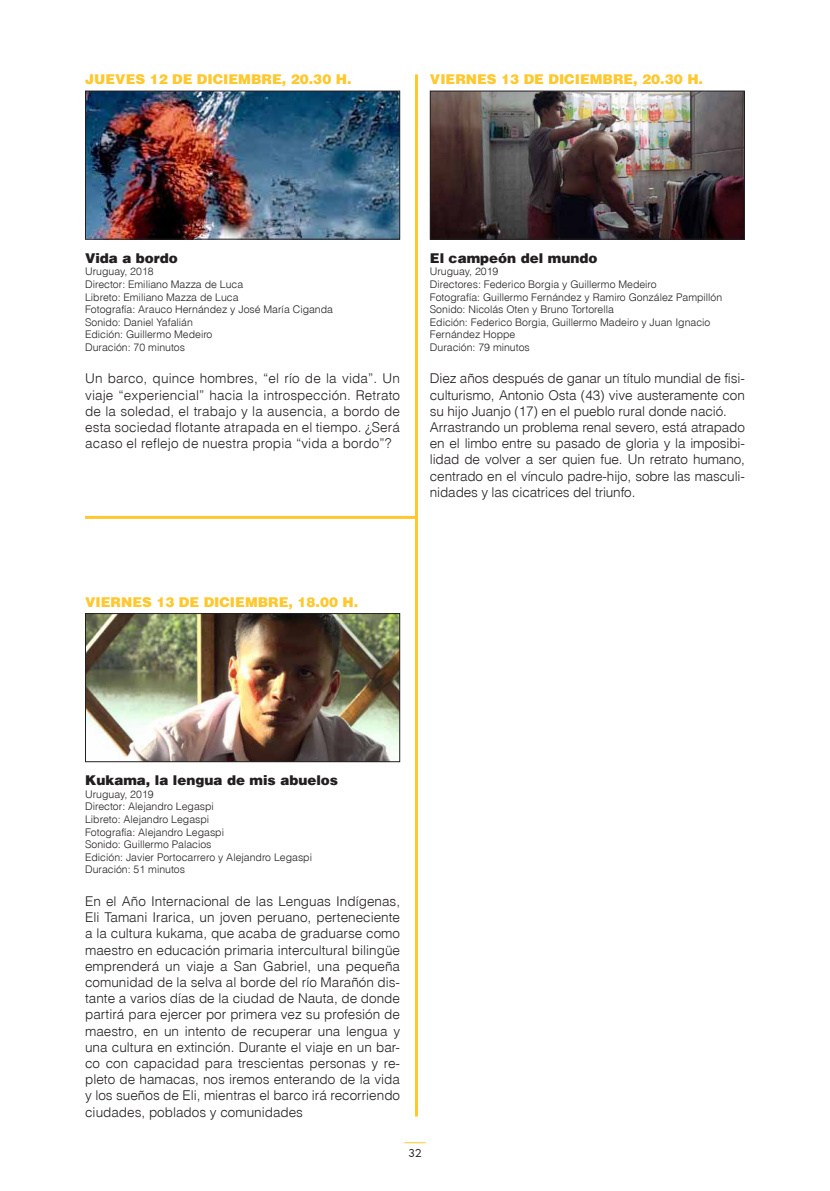
<style>
.page{position:relative;width:830px;height:1191px;background:#fff}
.page>*{position:absolute;margin:0;border:0;box-sizing:border-box;transform-origin:0 0}
.t1{font:13.5px/16.2px "Switzerland Light Plain";letter-spacing:-.01em;color:#231f20;text-align:justify}
.t2{font:13.5px "Switzerland Black Plain";color:#ffc82f}
.t3{font:13.5px "Switzerland Black Plain";color:#231f20}
.t4{font:11.25px "Geometric 415 BT Lite A";color:#231f20}
.t5{font:10.5px/12.6px "Switzerland Light Plain";color:#231f20}
</style>
<div class="page">
<img style="left:87px;top:93px;width:311px;height:144px">
<div style="left:85px;top:91px;width:315px;height:148px;border:1px solid #231f20"></div>
<img style="left:87px;top:615px;width:311px;height:145px">
<div style="left:85px;top:613px;width:315px;height:149px;border:1px solid #231f20"></div>
<img style="left:431px;top:93px;width:311px;height:144px">
<div style="left:429px;top:91px;width:315px;height:148px;border:1px solid #231f20"></div>
<hr style="left:85px;top:516px;width:330px;height:3px;background:#ffc82f">
<hr style="left:415px;top:74px;width:3px;height:1042px;background:#ffc82f">
<svg style="left:404px;top:1142px;width:21px;height:1px"></svg>
<p class="t2" style="left:85px;top:71px;width:268px">JUEVES 12 DE DICIEMBRE, 20.30 H.</p>
<p class="t2" style="left:429px;top:71px;width:274px">VIERNES 13 DE DICIEMBRE, 20.30 H.</p>
<p class="t3" style="left:85px;top:249px;width:94px">Vida a bordo</p>
<p class="t5" style="left:85px;top:265px;width:249px">Uruguay, 2018<br>Director: Emiliano Mazza de Luca<br>Libreto: Emiliano Mazza de Luca<br>Fotografía: Arauco Hernández y José María Ciganda<br>Sonido: Daniel Yafalián<br>Edición: Guillermo Medeiro<br>Duración: 70 minutos</p>
<p class="t1" style="left:85px;top:370px;width:316px">Un barco, quince hombres, “el río de la vida”. Un viaje “experiencial” hacia la introspección. Retrato de la soledad, el trabajo y la ausencia, a bordo de esta sociedad flotante atrapada en el tiempo. ¿Será acaso el reflejo de nuestra propia “vida a bordo”?</p>
<p class="t3" style="left:429px;top:249px;width:169px">El campeón del mundo</p>
<p class="t5" style="left:429px;top:265px;width:294px">Uruguay, 2019<br>Directores: Federico Borgia y Guillermo Medeiro<br>Fotografía: Guillermo Fernández y Ramiro González Pampillón Sonido: Nicolás Oten y Bruno Tortorella<br>Edición: Federico Borgia, Guillermo Madeiro y Juan Ignacio Fernández Hoppe<br>Duración: 79 minutos</p>
<p class="t1" style="left:429px;top:370px;width:316px;text-align:left">Diez años después de ganar un título mundial de fisi&shy;culturismo, Antonio Osta (43) vive austeramente con su hijo Juanjo (17) en el pueblo rural donde nació.<br>Arrastrando un problema renal severo, está atrapado en el limbo entre su pasado de gloria y la imposibi&shy;lidad de volver a ser quien fue. Un retrato humano, centrado en el vínculo padre-hijo, sobre las masculi&shy;nidades y las cicatrices del triunfo.</p>
<p class="t2" style="left:85px;top:593px;width:274px">VIERNES 13 DE DICIEMBRE, 18.00 H.</p>
<p class="t3" style="left:85px;top:771px;width:254px">Kukama, la lengua de mis abuelos</p>
<p class="t5" style="left:85px;top:787px;width:228px">Uruguay, 2019<br>Director: Alejandro Legaspi<br>Libreto: Alejandro Legaspi<br>Fotografía: Alejandro Legaspi<br>Sonido: Guillermo Palacios<br>Edición: Javier Portocarrero y Alejandro Legaspi<br>Duración: 51 minutos</p>
<p class="t1" style="left:85px;top:892px;width:316px">En el Año Internacional de las Lenguas Indígenas, Eli Tamani Irarica, un joven peruano, perteneciente a la cultura kukama, que acaba de graduarse como maestro en educación primaria intercultural bilingüe emprenderá un viaje a San Gabriel, una pequeña comunidad de la selva al borde del río Marañón dis&shy;tante a varios días de la ciudad de Nauta, de donde partirá para ejercer por primera vez su profesión de maestro, en un intento de recuperar una lengua y una cultura en extinción. Durante el viaje en un bar&shy;co con capacidad para trescientas personas y re&shy;pleto de hamacas, nos iremos enterando de la vida y los sueños de Eli, mientras el barco irá recorriendo ciudades, poblados y comunidades</p>
<p class="t4" style="left:408px;top:1146px;width:14px">32</p>
</div>
